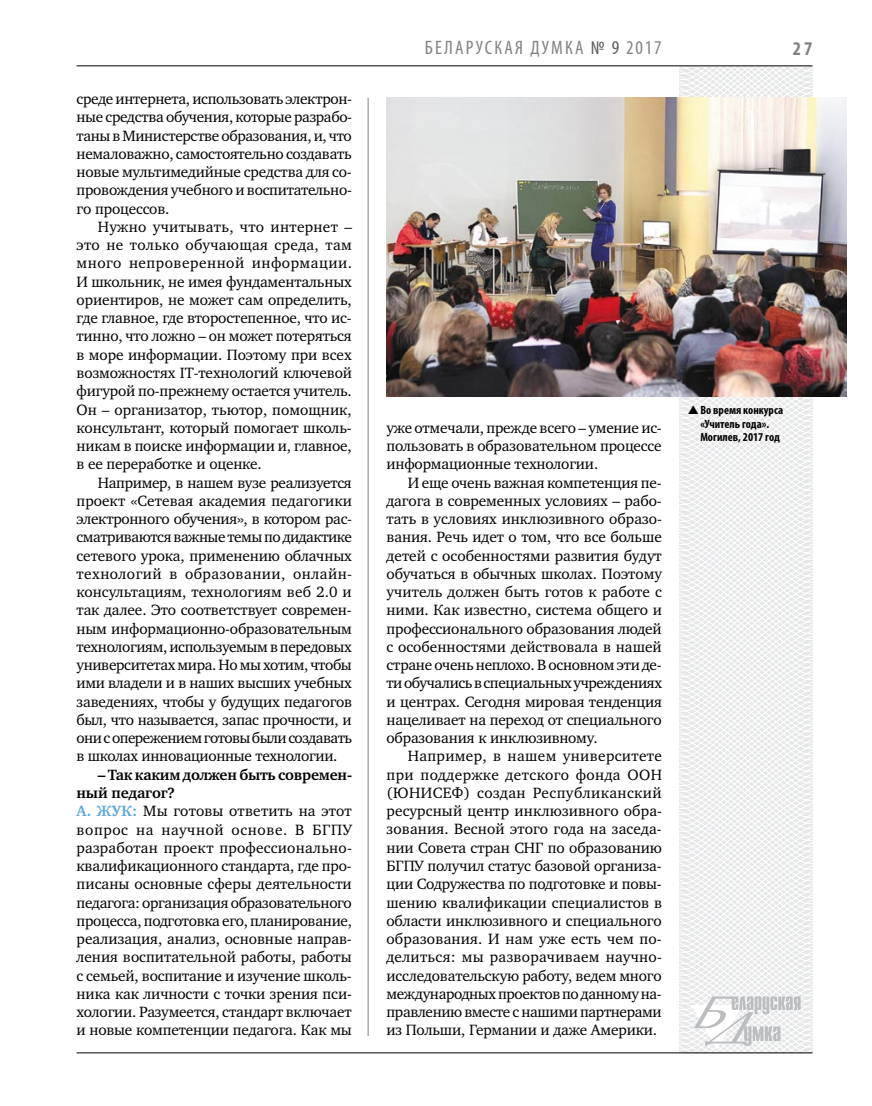
<style>
.page{position:relative;width:872px;height:1106px;background:#fff}
.page>*{position:absolute;margin:0;border:0;box-sizing:border-box;transform-origin:0 0}
.t1{font:condensed 19.5px "Myriad Pro";letter-spacing:.11em;color:#808285}
.t2{font:700 condensed 19.5px "Myriad Pro";color:#808285}
.t3{font:15.3px/18.3px "Charter C";letter-spacing:-.01em;color:#000;text-align:justify}
.t4{font:700 condensed 12px/13.5px "Myriad Pro";color:#000}
.s1{font-weight:700}
.s2{font-weight:700;color:#5ea7dc}
.s3{color:#58595b}
</style>
<div class="page">
<hr style="left:368px;top:98px;width:1px;height:938px;background:#808285">
<svg style="left:621px;top:65px;width:226px;height:989px"></svg>
<svg style="left:691px;top:996px;width:109px;height:53px"></svg>
<hr style="left:77px;top:65px;width:735px;height:1px;background:#000">
<hr style="left:77px;top:1052px;width:735px;height:1px;background:#000">
<img style="left:386px;top:97px;width:460px;height:299px">
<svg style="left:688px;top:405px;width:23px;height:10px"></svg>
<p class="t3" style="left:77px;top:90px;width:277px">среде интернета, использовать электрон&shy;ные средства обучения, которые разрабо&shy;таны в Министерстве образования, и, что немаловажно, самостоятельно создавать новые мультимедийные средства для со&shy;провождения учебного и воспитательно&shy;го процессов.</p>
<p class="t3" style="left:77px;top:218px;width:277px;text-indent:21px">Нужно учитывать, что интернет – это не только обучающая среда, там много непроверенной информации.<br>И школьник, не имея фундаментальных ориентиров, не может сам определить, где главное, где второстепенное, что ис&shy;тинно, что ложно – он может потеряться в море информации. Поэтому при всех возможностях IT-технологий ключевой фигурой по-прежнему остается учитель.<br>Он – организатор, тьютор, помощник, консультант, который помогает школь&shy;никам в поиске информации и, главное, в ее переработке и оценке.</p>
<p class="t3" style="left:77px;top:473px;width:277px;text-indent:21px">Например, в нашем вузе реализуется проект «Сетевая академия педагогики электронного обучения», в котором рас&shy;сматриваются важные темы по дидактике сетевого урока, применению облачных технологий в образовании, онлайн&shy;консультациям, технологиям веб 2.0 и так далее. Это соответствует современ&shy;ным информационно-образовательным технологиям, используемым в передовых университетах мира. Но мы хотим, чтобы ими владели и в наших высших учебных заведениях, чтобы у будущих педагогов был, что называется, запас прочности, и они с опережением готовы были создавать в школах инновационные технологии.</p>
<p class="t3" style="left:77px;top:765px;width:277px;text-align:left;text-indent:21px"><span class="s1">– Так каким должен быть современ&shy;ный педагог?<br></span><span class="s2">А. ЖУК:</span> Мы готовы ответить на этот вопрос на научной основе. В БГПУ разработан проект профессионально&shy;квалификационного стандарта, где про&shy;писаны основные сферы деятельности педагога: организация образовательного процесса, подготовка его, планирование, реализация, анализ, основные направ&shy;ления воспитательной работы, работы с семьей, воспитание и изучение школь&shy;ника как личности с точки зрения пси&shy;хологии. Разумеется, стандарт включает и новые компетенции педагога. Как мы</p>
<p class="t1" style="left:425px;top:36px;width:238px">БЕЛАРУСКАЯ ДУМКА <span class="s3">№ 9</span> 2017</p>
<p class="t2" style="left:793px;top:37px;width:21px">27</p>
<p class="t3" style="left:386px;top:418px;width:277px">уже отмечали, прежде всего – умение ис&shy;пользовать в образовательном процессе информационные технологии.</p>
<p class="t3" style="left:386px;top:473px;width:277px;text-indent:21px">И еще очень важная компетенция пе&shy;дагога в современных условиях – рабо&shy;тать в условиях инклюзивного образо&shy;вания. Речь идет о том, что все больше детей с особенностями развития будут обучаться в обычных школах. Поэтому учитель должен быть готов к работе с ними. Как известно, система общего и профессионального образования людей с особенностями действовала в нашей стране очень неплохо. В основном эти де&shy;ти обучались в специальных учреждениях и центрах. Сегодня мировая тенденция нацеливает на переход от специального образования к инклюзивному.</p>
<p class="t3" style="left:386px;top:747px;width:277px;text-indent:21px">Например, в нашем университете при поддержке детского фонда ООН (ЮНИСЕФ) создан Республиканский ресурсный центр инклюзивного обра&shy;зования. Весной этого года на заседа&shy;нии Совета стран СНГ по образованию БГПУ получил статус базовой организа&shy;ции Содружества по подготовке и повы&shy;шению квалификации специалистов в области инклюзивного и специального образования. И нам уже есть чем по&shy;делиться: мы разворачиваем научно&shy;исследовательскую работу, ведем много международных проектов по данному на&shy;правлению вместе с нашими партнерами из Польши, Германии и даже Америки.</p>
<p class="t4" style="left:700px;top:403px;width:84px">Во время конкурса «Учитель года».<br>Могилев, 2017 год</p>
</div>
